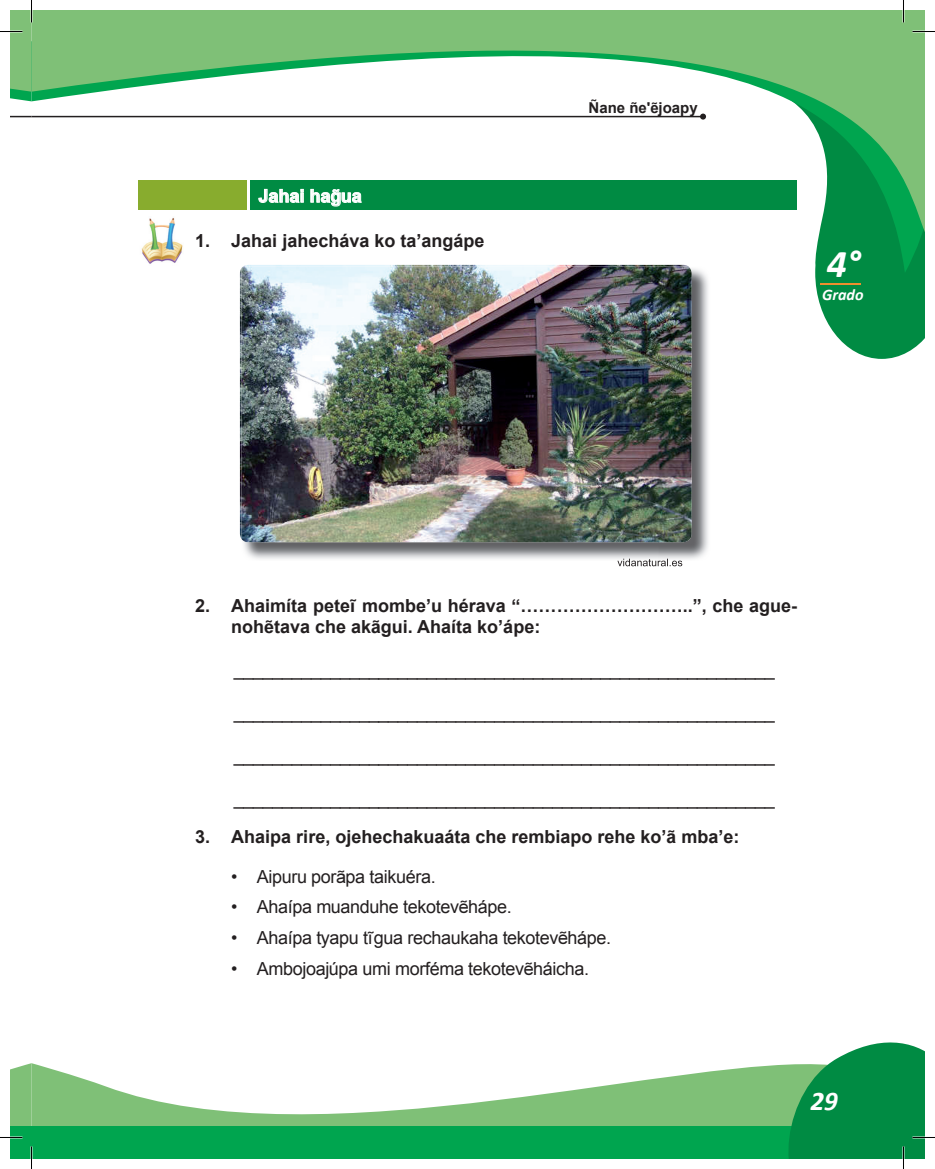
<style>
.page{position:relative;width:935px;height:1169px;background:#fff}
.page>*{position:absolute;margin:0;border:0;box-sizing:border-box;transform-origin:0 0}
.t1{font:italic 700 39.6px "Calibri";color:#fff}
.t2{font:italic 700 27px "Calibri";color:#fff}
.t3{font:18px "Guarani Arial Regular";letter-spacing:-.02em;color:#231f20}
.t4{font:18px/21.6px "Guarani Arial Bold";color:#231f20}
.t5{font:18px "Guarani Arial Bold";color:#fff}
.t6{font:italic 700 16.05px "Calibri";color:#fff}
.t7{font:15px "Guarani Arial Bold";color:#231f20}
</style>
<div class="page">
<svg style="left:815px;top:273px;width:109px;height:86px;fill:#008b43"></svg>
<svg style="left:32px;top:10px;width:892px;height:263px"></svg>
<hr style="left:820px;top:283px;width:41px;height:2px;background:#ee8e2e">
<svg style="left:32px;top:1063px;width:738px;height:63px"></svg>
<div style="left:32px;top:1126px;width:887px;height:32px;background:#00a54f"></div>
<hr style="left:32px;top:116px;width:671px;height:1px;background:#231f20">
<svg style="left:700px;top:114px;width:6px;height:6px"></svg>
<div style="left:138px;top:180px;width:109px;height:29px;background:#88ac2e"></div>
<div style="left:250px;top:180px;width:547px;height:29px;background:#008b43"></div>
<svg style="left:258px;top:189px;width:46px;height:14px"></svg>
<div style="left:300px;top:192px;width:4px;height:11px;border:1px solid #fff"></div>
<svg style="left:310px;top:189px;width:52px;height:18px"></svg>
<img style="left:658px;top:266px;width:52px;height:293px">
<img style="left:243px;top:542px;width:415px;height:17px">
<img style="left:242px;top:266px;width:449px;height:276px">
<svg style="left:617px;top:558px;width:65px;height:8px"></svg>
<img style="left:138px;top:217px;width:51px;height:50px">
<hr style="left:902px;top:0;width:2px;height:23px;background:#fff">
<svg style="left:912px;top:31px;width:23px;height:1px"></svg>
<svg style="left:0;top:0;width:32px;height:118px"></svg>
<svg style="left:0;top:1063px;width:32px;height:106px"></svg>
<svg style="left:903px;top:0;width:1px;height:23px"></svg>
<svg style="left:770px;top:1042px;width:165px;height:127px"></svg>
<p class="t5" style="left:258px;top:186px;width:105px">Jahai haæua</p>
<p class="t4" style="left:195px;top:229px;width:291px">1. Jahai jahecháva ko ta’angápe</p>
<p class="t7" style="left:588px;top:100px;width:111px">Ñane ñe'êjoapy</p>
<h1 class="t1" style="left:827px;top:240px;width:35px">4°</h1>
<p class="t6" style="left:822px;top:284px;width:43px">Grado</p>
<p class="t4" style="left:231px;top:594px;width:567px;text-indent:-36px">2. Ahaimíta peteî mombe’u hérava “………………………..”, che ague&shy;nohêtava che akâgui. Ahaíta ko’ápe:</p>
<p class="t3" style="left:234px;top:660px;width:542px">________________________________________________________</p>
<p class="t3" style="left:234px;top:702px;width:542px">________________________________________________________</p>
<p class="t3" style="left:234px;top:745px;width:542px">________________________________________________________</p>
<p class="t3" style="left:234px;top:788px;width:542px">________________________________________________________</p>
<p class="t4" style="left:195px;top:826px;width:545px">3. Ahaipa rire, ojehechakuaáta che rembiapo rehe ko’â mba’e:</p>
<p class="t3" style="left:231px;top:866px;width:206px">• Aipuru porâpa taikuéra.</p>
<p class="t3" style="left:231px;top:897px;width:282px">• Ahaípa muanduhe tekotevêhápe.</p>
<p class="t3" style="left:231px;top:928px;width:381px">• Ahaípa tyapu tîgua rechaukaha tekotevêhápe.</p>
<p class="t3" style="left:231px;top:958px;width:359px">• Ambojoajúpa umi morféma tekotevêháicha.</p>
<h2 class="t2" style="left:810px;top:1084px;width:29px">29</h2>
</div>
